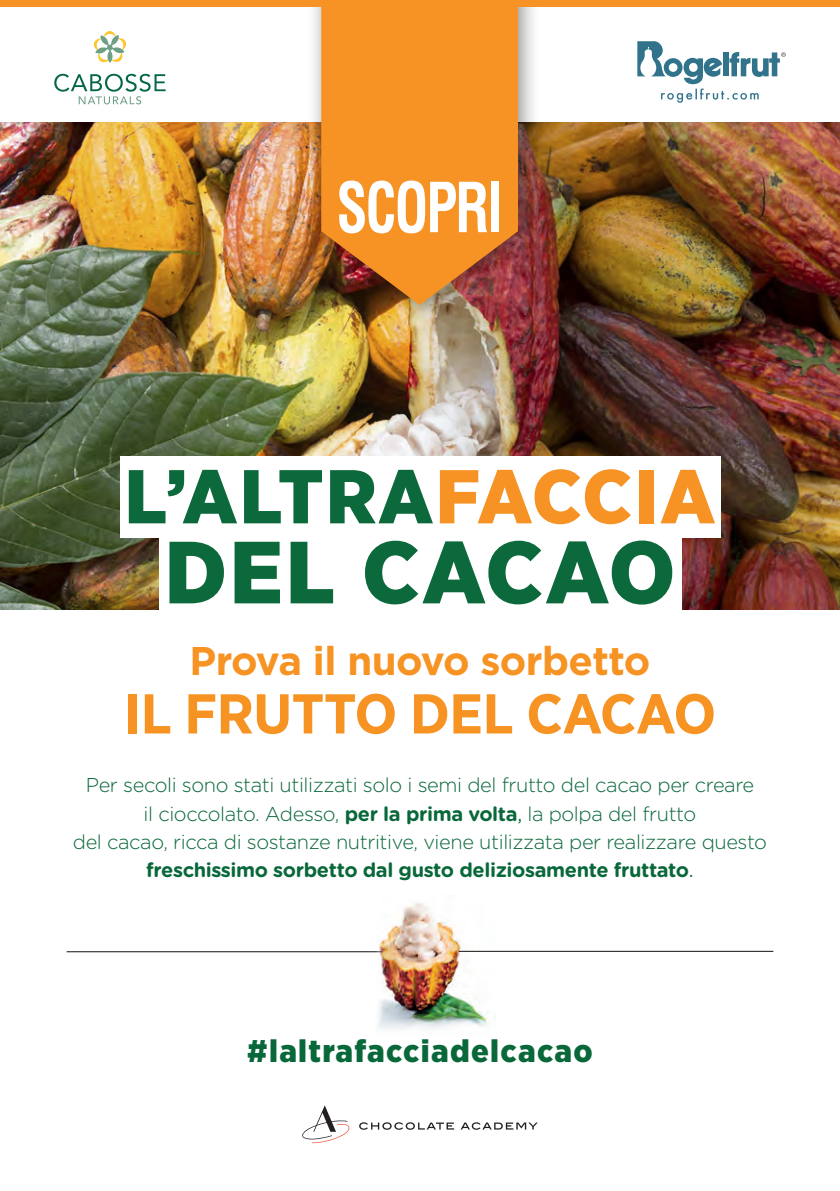
<style>
.page{position:relative;width:840px;height:1191px;background:#fff}
.page>*{position:absolute;margin:0;border:0;box-sizing:border-box;transform-origin:0 0}
.ParaStyle01-Interlin{font:900 88px "Gotham Narrow";letter-spacing:.025em;color:#0c693b;scale:1.06 1}
.ParaStyle01-Interlin-2{font:900 76px "Gotham Narrow";letter-spacing:.025em;color:#0c693b;scale:1.06 1}
.ParaStyle01-Interlin-3{font:700 condensed 67.2px "Helvetica";letter-spacing:-.04em;color:#fff;scale:.83 1}
.ParaStyle01-Interlin-4{font:700 56px "Gotham Narrow";letter-spacing:-.01em;color:#f69323;scale:1.06 1}
.ParaStyle01-Interlin-5{font:700 40px "Gotham";letter-spacing:-.015em;color:#f69323}
.ParaStyle02-Interlin{font:900 31.4px "Gotham Narrow";letter-spacing:.04em;color:#09683a;scale:1.06 1}
.ParaStyle02-Interlin-2{font:300 20px/28.4px "Gotham Rounded";letter-spacing:-.02em;color:#09683a;text-align:center}
.s1{color:#f79325}
.s2{font-weight:700}
.s3{font-weight:400}
</style>
<div class="page">
<img style="left:0;top:122px;width:839px;height:488px">
<div style="left:306px;top:0;width:234px;height:326px;background:#231f20;opacity:.5"></div>
<svg style="left:321px;top:6px;width:196px;height:299px;background:#e68826"></svg>
<div style="left:159px;top:530px;width:522px;height:81px;background:#fff"></div>
<div style="left:120px;top:456px;width:599px;height:81px;background:#fff"></div>
<hr style="left:67px;top:951px;width:371px;height:1px;background:#0f1214">
<img style="left:373px;top:902px;width:122px;height:127px">
<hr style="left:458px;top:951px;width:315px;height:1px;background:#0f1214">
<div style="left:0;top:0;width:839px;height:6px;background:#f79325"></div>
<svg style="left:637px;top:41px;width:148px;height:62px"></svg>
<svg style="left:94px;top:31px;width:32px;height:32px"></svg>
<svg style="left:54px;top:74px;width:111px;height:30px"></svg>
<svg style="left:302px;top:1105px;width:47px;height:38px"></svg>
<svg style="left:359px;top:1122px;width:95px;height:7px"></svg>
<svg style="left:461px;top:1122px;width:76px;height:7px"></svg>
<p class="ParaStyle01-Interlin-3" style="left:336px;top:165px;width:202px">SCOPRI</p>
<p class="ParaStyle01-Interlin-2" style="left:124px;top:446px;width:558px">L’ALTRA<span class="s1">FACCIA</span></p>
<p class="ParaStyle01-Interlin" style="left:164px;top:514px;width:483px">DEL CACAO</p>
<p class="ParaStyle01-Interlin-5" style="left:189px;top:638px;width:462px">Prova il nuovo sorbetto</p>
<p class="ParaStyle01-Interlin-4" style="left:124px;top:678px;width:560px">IL FRUTTO DEL CACAO</p>
<p class="ParaStyle02-Interlin-2" style="left:86px;top:770px;width:669px">Per secoli sono stati utilizzati solo i semi del frutto del cacao per creare</p>
<p class="ParaStyle02-Interlin-2" style="left:143px;top:798px;width:554px">il cioccolato. Adesso, <span class="s2">per la prima volta</span><span class="s3">,</span> la polpa del frutto</p>
<p class="ParaStyle02-Interlin-2" style="left:73px;top:827px;width:695px">del cacao, ricca di sostanze nutritive, viene utilizzata per realizzare questo <span class="s2">freschissimo sorbetto dal gusto deliziosamente fruttato</span><span class="s3">.</span></p>
<p class="ParaStyle02-Interlin" style="left:247px;top:1029px;width:327px">#laltrafacciadelcacao</p>
</div>
